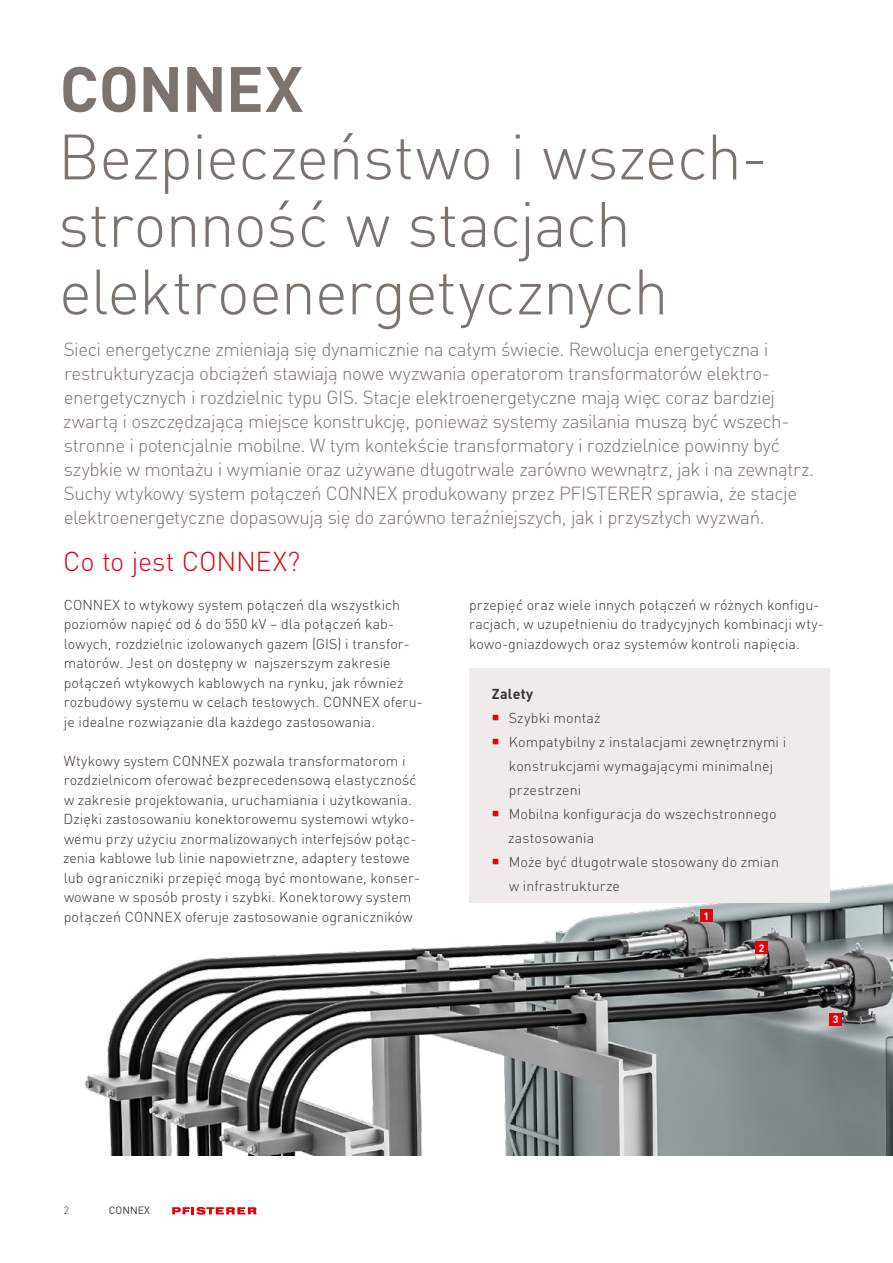
<style>
.page{position:relative;width:893px;height:1263px;background:#fff}
.page>*{position:absolute;margin:0;border:0;box-sizing:border-box;transform-origin:0 0}
.t1{font:300 63px/67.5px "DIN Pro";letter-spacing:-.015em;color:#7d736e}
.t2{font:700 63px "DIN Pro";letter-spacing:-.015em;color:#7d736e}
.t3{font:300 27px "DIN Pro";letter-spacing:-.005em;color:#e3000f}
.t4{font:300 18.75px/24px "DIN Pro";letter-spacing:-.025em;color:#7d736e}
.t5{font:300 14.25px/19.5px "DIN Pro";letter-spacing:.005em;color:#3b322d}
.t6{font:700 14.25px "DIN Pro";letter-spacing:.015em;color:#3b322d}
.t7{font:10.5px "DIN Pro";color:#3b322d}
.t8{font:700 10.5px "DIN Pro";color:#fff}
.t9{font:300 10.5px "DIN Pro";color:#3b322d}
</style>
<div class="page">
<img style="left:85px;top:668px;width:808px;height:488px">
<div style="left:755px;top:941px;width:13px;height:13px;background:#e3000f"></div>
<div style="left:829px;top:1013px;width:13px;height:13px;background:#e3000f"></div>
<div style="left:700px;top:909px;width:13px;height:13px;background:#e3000f"></div>
<div style="left:469px;top:668px;width:360px;height:234px;background:#eeebea"></div>
<svg style="left:172px;top:1207px;width:85px;height:8px"></svg>
<h1 class="t2" style="left:60px;top:37px;width:245px">CONNEX</h1>
<h1 class="t1" style="left:58px;top:117px;width:711px">Bezpieczeństwo i wszech&shy;stronność w stacjach elektroenergetycznych</h1>
<p class="t4" style="left:63px;top:336px;width:752px">Sieci energetyczne zmieniają się dynamicznie na całym świecie. Rewolucja energetyczna i restrukturyzacja obciążeń stawiają nowe wyzwania operatorom transformatorów elektro&shy;energetycznych i rozdzielnic typu GIS. Stacje elektroenergetyczne mają więc coraz bardziej zwartą i oszczędzającą miejsce konstrukcję, ponieważ systemy zasilania muszą być wszech&shy;stronne i potencjalnie mobilne. W tym kontekście transformatory i rozdzielnice powinny być szybkie w montażu i wymianie oraz używane długotrwale zarówno wewnątrz, jak i na zewnątrz.<br>Suchy wtykowy system połączeń CONNEX produkowany przez PFISTERER sprawia, że stacje elektroenergetyczne dopasowują się do zarówno teraźniejszych, jak i przyszłych wyzwań.</p>
<h2 class="t3" style="left:63px;top:540px;width:238px">Co to jest CONNEX?</h2>
<p class="t5" style="left:64px;top:594px;width:361px">CONNEX to wtykowy system połączeń dla wszystkich poziomów napięć od 6 do 550 kV – dla połączeń kab&shy;lowych, rozdzielnic izolowanych gazem (GIS) i transfor&shy;matorów. Jest on dostępny w najszerszym zakresie połączeń wtykowych kablowych na rynku, jak również rozbudowy systemu w celach testowych. CONNEX oferu&shy;je idealne rozwiązanie dla każdego zastosowania.</p>
<p class="t5" style="left:63px;top:750px;width:359px">Wtykowy system CONNEX pozwala transformatorom i rozdzielnicom oferować bezprecedensową elastyczność w zakresie projektowania, uruchamiania i użytkowania.<br>Dzięki zastosowaniu konektorowemu systemowi wtyko&shy;wemu przy użyciu znormalizowanych interfejsów połąc&shy;zenia kablowe lub linie napowietrzne, adaptery testowe lub ograniczniki przepięć mogą być montowane, konser&shy;wowane w sposób prosty i szybki. Konektorowy system połączeń CONNEX oferuje zastosowanie ograniczników</p>
<p class="t5" style="left:469px;top:594px;width:356px">przepięć oraz wiele innych połączeń w różnych konfigu&shy;racjach, w uzupełnieniu do tradycyjnych kombinacji wty&shy;kowo-gniazdowych oraz systemów kontroli napięcia.</p>
<p class="t6" style="left:492px;top:682px;width:43px">Zalety</p>
<p class="t5" style="left:508px;top:704px;width:279px;line-height:24px">Szybki montaż<br>Kompatybilny z instalacjami zewnętrznymi i konstrukcjami wymagającymi minimalnej przestrzeni<br>Mobilna konfiguracja do wszechstronnego zastosowania<br>Może być długotrwale stosowany do zmian w infrastrukturze</p>
<p class="t8" style="left:703px;top:907px;width:7px">1</p>
<p class="t8" style="left:759px;top:939px;width:7px">2</p>
<p class="t8" style="left:833px;top:1011px;width:7px">3</p>
<p class="t9" style="left:64px;top:1202px;width:7px">2</p>
<p class="t7" style="left:109px;top:1202px;width:42px">CONNEX</p>
</div>
